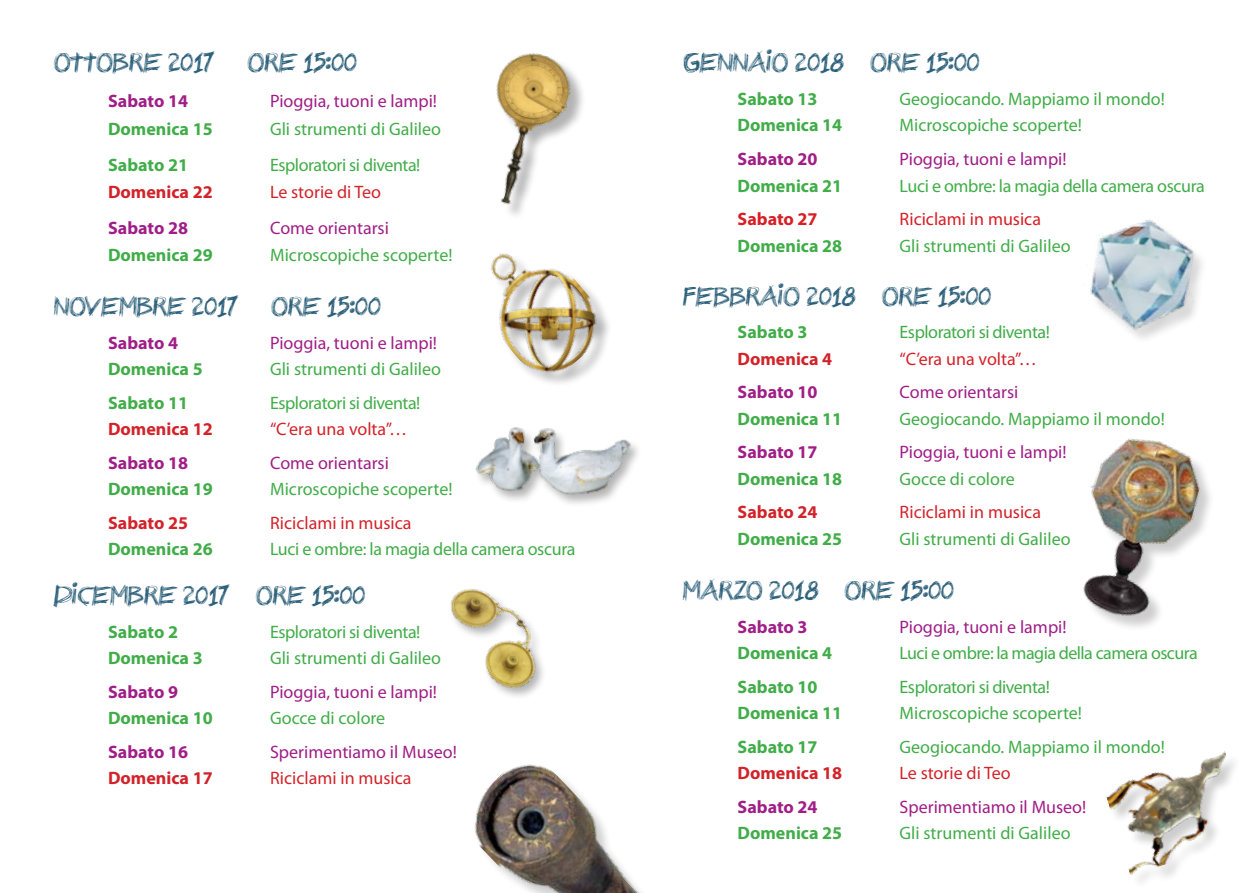
<style>
.page{position:relative;width:1259px;height:893px;background:#fff}
.page>*{position:absolute;margin:0;border:0;box-sizing:border-box;transform-origin:0 0}
.t1{font:24px "Nerwus";color:#2c607a}
.t2{font:18px "Myriad Pro";color:#41ad49}
.t3{font:700 18px "Myriad Pro";color:#41ad49}
.t4{font:18px "Myriad Pro";color:#a01e87}
.t5{font:18px "Myriad Pro";color:#d2232a}
.t6{font:18px "Myriad Pro";letter-spacing:-.025em;color:#41ad49}
.t7{font:700 18px "Myriad Pro";color:#a01e87}
.t8{font:18px "Myriad Pro";letter-spacing:-.02em;color:#41ad49}
.t9{font:700 18px "Myriad Pro";color:#d2232a}
.t10{font:18px "Myriad Pro";letter-spacing:-.03em;color:#41ad49}
.t11{font:18px "Myriad Pro";color:#d61f26}
.t12{font:700 18px "Myriad Pro";color:#d61f26}
</style>
<div class="page">
<img style="left:496px;top:53px;width:87px;height:162px">
<img style="left:491px;top:253px;width:118px;height:130px">
<img style="left:475px;top:427px;width:161px;height:77px">
<img style="left:450px;top:589px;width:93px;height:108px">
<img style="left:474px;top:764px;width:167px;height:129px">
<img style="left:1090px;top:220px;width:112px;height:119px">
<img style="left:1083px;top:438px;width:127px;height:189px">
<img style="left:1106px;top:751px;width:128px;height:124px">
<h1 class="t1" style="left:54px;top:49px;width:162px">OTTOBRE 2017</h1>
<h1 class="t1" style="left:248px;top:49px;width:111px">ORE 15:00</h1>
<p class="t7" style="left:108px;top:89px;width:82px">Sabato 14</p>
<p class="t4" style="left:270px;top:90px;width:168px">Pioggia, tuoni e lampi!</p>
<p class="t3" style="left:108px;top:117px;width:106px">Domenica 15</p>
<p class="t2" style="left:270px;top:117px;width:172px">Gli strumenti di Galileo</p>
<p class="t3" style="left:108px;top:153px;width:82px">Sabato 21</p>
<p class="t6" style="left:270px;top:153px;width:152px">Esploratori si diventa!</p>
<p class="t9" style="left:108px;top:180px;width:106px">Domenica 22</p>
<p class="t5" style="left:270px;top:181px;width:112px">Le storie di Teo</p>
<p class="t7" style="left:108px;top:216px;width:82px">Sabato 28</p>
<p class="t4" style="left:270px;top:217px;width:120px">Come orientarsi</p>
<p class="t3" style="left:108px;top:243px;width:106px">Domenica 29</p>
<p class="t2" style="left:270px;top:244px;width:184px">Microscopiche scoperte!</p>
<h1 class="t1" style="left:54px;top:293px;width:186px">NOVEMBRE 2017</h1>
<h1 class="t1" style="left:272px;top:293px;width:111px">ORE 15:00</h1>
<p class="t7" style="left:108px;top:331px;width:72px">Sabato 4</p>
<p class="t4" style="left:270px;top:332px;width:168px">Pioggia, tuoni e lampi!</p>
<p class="t3" style="left:108px;top:357px;width:96px">Domenica 5</p>
<p class="t2" style="left:270px;top:358px;width:172px">Gli strumenti di Galileo</p>
<p class="t3" style="left:108px;top:391px;width:82px">Sabato 11</p>
<p class="t6" style="left:270px;top:392px;width:152px">Esploratori si diventa!</p>
<p class="t9" style="left:108px;top:417px;width:106px">Domenica 12</p>
<p class="t5" style="left:270px;top:418px;width:139px">“C’era una volta”…</p>
<p class="t7" style="left:108px;top:451px;width:82px">Sabato 18</p>
<p class="t4" style="left:270px;top:452px;width:120px">Come orientarsi</p>
<p class="t3" style="left:108px;top:477px;width:106px">Domenica 19</p>
<p class="t2" style="left:270px;top:478px;width:184px">Microscopiche scoperte!</p>
<p class="t9" style="left:108px;top:511px;width:82px">Sabato 25</p>
<p class="t5" style="left:270px;top:512px;width:143px">Riciclami in musica</p>
<p class="t3" style="left:108px;top:537px;width:106px">Domenica 26</p>
<p class="t8" style="left:270px;top:538px;width:307px">Luci e ombre: la magia della camera oscura</p>
<h1 class="t1" style="left:54px;top:582px;width:313px">DICEMBRE 2017 ORE 15:00</h1>
<p class="t3" style="left:108px;top:620px;width:72px">Sabato 2</p>
<p class="t6" style="left:270px;top:621px;width:152px">Esploratori si diventa!</p>
<p class="t3" style="left:108px;top:646px;width:96px">Domenica 3</p>
<p class="t2" style="left:270px;top:647px;width:172px">Gli strumenti di Galileo</p>
<p class="t7" style="left:108px;top:680px;width:72px">Sabato 9</p>
<p class="t4" style="left:270px;top:681px;width:168px">Pioggia, tuoni e lampi!</p>
<p class="t3" style="left:108px;top:706px;width:106px">Domenica 10</p>
<p class="t2" style="left:270px;top:707px;width:117px">Gocce di colore</p>
<p class="t7" style="left:108px;top:740px;width:82px">Sabato 16</p>
<p class="t4" style="left:270px;top:741px;width:188px">Sperimentiamo il Museo!</p>
<p class="t9" style="left:108px;top:766px;width:106px">Domenica 17</p>
<p class="t5" style="left:270px;top:767px;width:143px">Riciclami in musica</p>
<h1 class="t1" style="left:683px;top:49px;width:298px">GENNAIO 2018 ORE 15:00</h1>
<p class="t3" style="left:737px;top:87px;width:82px">Sabato 13</p>
<p class="t2" style="left:899px;top:88px;width:267px">Geogiocando. Mappiamo il mondo!</p>
<p class="t3" style="left:737px;top:114px;width:106px">Domenica 14</p>
<p class="t2" style="left:899px;top:114px;width:184px">Microscopiche scoperte!</p>
<p class="t7" style="left:737px;top:147px;width:82px">Sabato 20</p>
<p class="t4" style="left:899px;top:148px;width:168px">Pioggia, tuoni e lampi!</p>
<p class="t3" style="left:737px;top:174px;width:106px">Domenica 21</p>
<p class="t8" style="left:899px;top:174px;width:307px">Luci e ombre: la magia della camera oscura</p>
<p class="t12" style="left:737px;top:207px;width:82px">Sabato 27</p>
<p class="t11" style="left:899px;top:208px;width:143px">Riciclami in musica</p>
<p class="t3" style="left:737px;top:234px;width:106px">Domenica 28</p>
<p class="t2" style="left:899px;top:234px;width:172px">Gli strumenti di Galileo</p>
<h1 class="t1" style="left:683px;top:282px;width:309px">FEBBRAIO 2018 ORE 15:00</h1>
<p class="t3" style="left:737px;top:320px;width:72px">Sabato 3</p>
<p class="t6" style="left:899px;top:321px;width:152px">Esploratori si diventa!</p>
<p class="t9" style="left:737px;top:347px;width:96px">Domenica 4</p>
<p class="t5" style="left:899px;top:347px;width:139px">“C’era una volta”…</p>
<p class="t7" style="left:737px;top:380px;width:82px">Sabato 10</p>
<p class="t4" style="left:899px;top:381px;width:120px">Come orientarsi</p>
<p class="t3" style="left:737px;top:407px;width:106px">Domenica 11</p>
<p class="t2" style="left:899px;top:407px;width:267px">Geogiocando. Mappiamo il mondo!</p>
<p class="t7" style="left:737px;top:440px;width:82px">Sabato 17</p>
<p class="t4" style="left:899px;top:441px;width:168px">Pioggia, tuoni e lampi!</p>
<p class="t3" style="left:737px;top:467px;width:106px">Domenica 18</p>
<p class="t2" style="left:899px;top:467px;width:117px">Gocce di colore</p>
<p class="t9" style="left:737px;top:500px;width:82px">Sabato 24</p>
<p class="t5" style="left:899px;top:501px;width:143px">Riciclami in musica</p>
<p class="t3" style="left:737px;top:527px;width:106px">Domenica 25</p>
<p class="t2" style="left:899px;top:527px;width:172px">Gli strumenti di Galileo</p>
<h1 class="t1" style="left:683px;top:577px;width:272px">MARZO 2018 ORE 15:00</h1>
<p class="t7" style="left:737px;top:615px;width:72px">Sabato 3</p>
<p class="t4" style="left:899px;top:615px;width:168px">Pioggia, tuoni e lampi!</p>
<p class="t3" style="left:737px;top:641px;width:96px">Domenica 4</p>
<p class="t10" style="left:899px;top:642px;width:300px">Luci e ombre: la magia della camera oscura</p>
<p class="t3" style="left:737px;top:675px;width:82px">Sabato 10</p>
<p class="t6" style="left:899px;top:675px;width:152px">Esploratori si diventa!</p>
<p class="t3" style="left:737px;top:701px;width:106px">Domenica 11</p>
<p class="t2" style="left:899px;top:702px;width:184px">Microscopiche scoperte!</p>
<p class="t3" style="left:737px;top:735px;width:82px">Sabato 17</p>
<p class="t2" style="left:899px;top:735px;width:267px">Geogiocando. Mappiamo il mondo!</p>
<p class="t9" style="left:737px;top:761px;width:106px">Domenica 18</p>
<p class="t5" style="left:899px;top:762px;width:112px">Le storie di Teo</p>
<p class="t7" style="left:737px;top:795px;width:82px">Sabato 24</p>
<p class="t4" style="left:899px;top:795px;width:188px">Sperimentiamo il Museo!</p>
<p class="t3" style="left:737px;top:821px;width:106px">Domenica 25</p>
<p class="t2" style="left:899px;top:822px;width:172px">Gli strumenti di Galileo</p>
</div>
